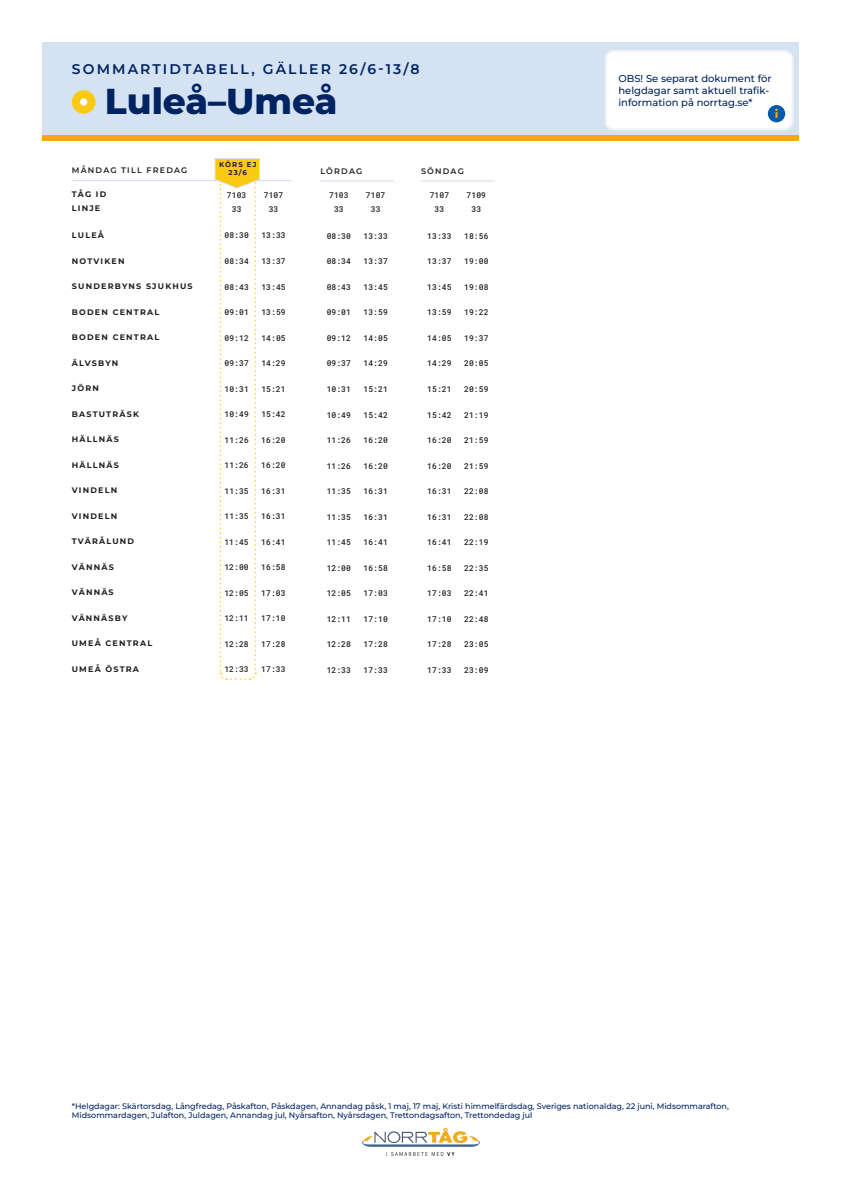
<style>
.page{position:relative;width:842px;height:1191px;background:#fff}
.page>*{position:absolute;margin:0;border:0;box-sizing:border-box;transform-origin:0 0}
.t1{font:100 36px "Montserrat";color:#002361}
.t2{font:100 14px "Montserrat";letter-spacing:.15em;color:#002361}
.t3{font:500 10px/12px "Montserrat";color:#002361}
.t4{font:500 8px "Roboto Mono";letter-spacing:.01em;color:#231f20}
.t5{font:500 8px/9.6px "Montserrat";color:#002361}
.t6{font:100 8px "Montserrat";letter-spacing:.15em;color:#231f20}
.t7{font:100 7px/8.2px "Montserrat";letter-spacing:.15em;color:#231f20;text-align:center}
</style>
<div class="page">
<div style="left:43px;top:43px;width:756px;height:92px;background:#d4e2f2"></div>
<div style="left:43px;top:135px;width:756px;height:6px;background:#f9a51b"></div>
<hr style="left:72px;top:180px;width:146px;height:1px;background:#d4daed">
<hr style="left:255px;top:180px;width:37px;height:1px;background:#d4daed">
<hr style="left:320px;top:180px;width:37px;height:1px;background:#d4daed">
<hr style="left:357px;top:180px;width:37px;height:1px;background:#d4daed">
<hr style="left:421px;top:180px;width:37px;height:1px;background:#d4daed">
<hr style="left:458px;top:180px;width:37px;height:1px;background:#d4daed">
<img style="left:363px;top:1128px;width:116px;height:27px">
<div style="left:76px;top:94px;width:15px;height:16px;background:#fff;border-radius:50%"></div>
<div style="left:72px;top:90px;width:23px;height:24px;border:8px solid #fac913;border-radius:50%"></div>
<div style="left:606px;top:51px;width:186px;height:78px;background:#fff;border-radius:8px"></div>
<div style="left:605px;top:50px;width:188px;height:80px;border:2px solid #eff2f9;border-radius:8px"></div>
<div style="left:768px;top:105px;width:17px;height:17px;background:#015aaa;border-radius:50%"></div>
<svg style="left:775px;top:109px;width:3px;height:9px"></svg>
<svg style="left:214px;top:158px;width:46px;height:522px"></svg>
<h2 class="t2" style="left:72px;top:60px;width:349px">SOMMARTIDTABELL, GÄLLER 26/6-13/8</h2>
<h1 class="t1" style="left:105px;top:77px;width:234px">Luleå–Umeå</h1>
<p class="t7" style="left:219px;top:160px;width:39px">KÖRS EJ<br>23/6</p>
<p class="t6" style="left:72px;top:165px;width:117px">MÅNDAG TILL FREDAG</p>
<p class="t6" style="left:72px;top:189px;width:36px">TÅG ID</p>
<p class="t4" style="left:227px;top:189px;width:21px">7103</p>
<p class="t4" style="left:264px;top:189px;width:21px">7107</p>
<p class="t6" style="left:72px;top:203px;width:30px">LINJE</p>
<p class="t4" style="left:232px;top:203px;width:11px">33</p>
<p class="t4" style="left:269px;top:203px;width:11px">33</p>
<p class="t6" style="left:72px;top:230px;width:34px">LULEÅ</p>
<p class="t4" style="left:225px;top:230px;width:26px">08:30</p>
<p class="t4" style="left:261px;top:230px;width:26px">13:33</p>
<p class="t6" style="left:72px;top:255px;width:54px">NOTVIKEN</p>
<p class="t4" style="left:225px;top:255px;width:26px">08:34</p>
<p class="t4" style="left:261px;top:255px;width:26px">13:37</p>
<p class="t6" style="left:72px;top:281px;width:122px">SUNDERBYNS SJUKHUS</p>
<p class="t4" style="left:224px;top:281px;width:26px">08:43</p>
<p class="t4" style="left:261px;top:281px;width:26px">13:45</p>
<p class="t6" style="left:72px;top:306px;width:89px">BODEN CENTRAL</p>
<p class="t4" style="left:224px;top:306px;width:26px">09:01</p>
<p class="t4" style="left:261px;top:306px;width:26px">13:59</p>
<p class="t6" style="left:72px;top:332px;width:89px">BODEN CENTRAL</p>
<p class="t4" style="left:224px;top:332px;width:26px">09:12</p>
<p class="t4" style="left:261px;top:332px;width:26px">14:05</p>
<p class="t6" style="left:72px;top:357px;width:48px">ÄLVSBYN</p>
<p class="t4" style="left:224px;top:357px;width:26px">09:37</p>
<p class="t4" style="left:261px;top:357px;width:26px">14:29</p>
<p class="t6" style="left:72px;top:383px;width:29px">JÖRN</p>
<p class="t4" style="left:224px;top:383px;width:26px">10:31</p>
<p class="t4" style="left:261px;top:383px;width:26px">15:21</p>
<p class="t6" style="left:72px;top:408px;width:69px">BASTUTRÄSK</p>
<p class="t4" style="left:224px;top:409px;width:26px">10:49</p>
<p class="t4" style="left:261px;top:409px;width:26px">15:42</p>
<p class="t6" style="left:72px;top:434px;width:49px">HÄLLNÄS</p>
<p class="t4" style="left:224px;top:434px;width:26px">11:26</p>
<p class="t4" style="left:261px;top:434px;width:26px">16:20</p>
<p class="t6" style="left:72px;top:459px;width:49px">HÄLLNÄS</p>
<p class="t4" style="left:224px;top:460px;width:26px">11:26</p>
<p class="t4" style="left:261px;top:460px;width:26px">16:20</p>
<p class="t6" style="left:72px;top:485px;width:47px">VINDELN</p>
<p class="t4" style="left:224px;top:485px;width:26px">11:35</p>
<p class="t4" style="left:261px;top:485px;width:26px">16:31</p>
<p class="t6" style="left:72px;top:511px;width:47px">VINDELN</p>
<p class="t4" style="left:224px;top:511px;width:26px">11:35</p>
<p class="t4" style="left:261px;top:511px;width:26px">16:31</p>
<p class="t6" style="left:72px;top:536px;width:64px">TVÄRÅLUND</p>
<p class="t4" style="left:224px;top:536px;width:26px">11:45</p>
<p class="t4" style="left:261px;top:536px;width:26px">16:41</p>
<p class="t6" style="left:72px;top:562px;width:43px">VÄNNÄS</p>
<p class="t4" style="left:224px;top:562px;width:26px">12:00</p>
<p class="t4" style="left:261px;top:562px;width:26px">16:58</p>
<p class="t6" style="left:72px;top:587px;width:43px">VÄNNÄS</p>
<p class="t4" style="left:224px;top:587px;width:26px">12:05</p>
<p class="t4" style="left:261px;top:587px;width:26px">17:03</p>
<p class="t6" style="left:72px;top:613px;width:57px">VÄNNÄSBY</p>
<p class="t4" style="left:224px;top:613px;width:26px">12:11</p>
<p class="t4" style="left:261px;top:613px;width:26px">17:10</p>
<p class="t6" style="left:72px;top:638px;width:82px">UMEÅ CENTRAL</p>
<p class="t4" style="left:224px;top:638px;width:26px">12:28</p>
<p class="t4" style="left:261px;top:638px;width:26px">17:28</p>
<p class="t6" style="left:72px;top:664px;width:69px">UMEÅ ÖSTRA</p>
<p class="t4" style="left:224px;top:664px;width:26px">12:33</p>
<p class="t4" style="left:261px;top:664px;width:26px">17:33</p>
<p class="t6" style="left:320px;top:165px;width:43px">LÖRDAG</p>
<p class="t4" style="left:329px;top:189px;width:21px">7103</p>
<p class="t4" style="left:366px;top:189px;width:21px">7107</p>
<p class="t4" style="left:334px;top:204px;width:11px">33</p>
<p class="t4" style="left:371px;top:204px;width:11px">33</p>
<p class="t4" style="left:327px;top:230px;width:26px">08:30</p>
<p class="t4" style="left:363px;top:230px;width:26px">13:33</p>
<p class="t4" style="left:327px;top:256px;width:26px">08:34</p>
<p class="t4" style="left:363px;top:256px;width:26px">13:37</p>
<p class="t4" style="left:327px;top:281px;width:26px">08:43</p>
<p class="t4" style="left:363px;top:281px;width:26px">13:45</p>
<p class="t4" style="left:327px;top:307px;width:26px">09:01</p>
<p class="t4" style="left:363px;top:307px;width:26px">13:59</p>
<p class="t4" style="left:327px;top:332px;width:26px">09:12</p>
<p class="t4" style="left:363px;top:332px;width:26px">14:05</p>
<p class="t4" style="left:327px;top:358px;width:26px">09:37</p>
<p class="t4" style="left:363px;top:358px;width:26px">14:29</p>
<p class="t4" style="left:327px;top:383px;width:26px">10:31</p>
<p class="t4" style="left:363px;top:383px;width:26px">15:21</p>
<p class="t4" style="left:327px;top:409px;width:26px">10:49</p>
<p class="t4" style="left:363px;top:409px;width:26px">15:42</p>
<p class="t4" style="left:327px;top:434px;width:26px">11:26</p>
<p class="t4" style="left:363px;top:434px;width:26px">16:20</p>
<p class="t4" style="left:327px;top:460px;width:26px">11:26</p>
<p class="t4" style="left:363px;top:460px;width:26px">16:20</p>
<p class="t4" style="left:327px;top:485px;width:26px">11:35</p>
<p class="t4" style="left:363px;top:485px;width:26px">16:31</p>
<p class="t4" style="left:327px;top:511px;width:26px">11:35</p>
<p class="t4" style="left:363px;top:511px;width:26px">16:31</p>
<p class="t4" style="left:327px;top:536px;width:26px">11:45</p>
<p class="t4" style="left:363px;top:536px;width:26px">16:41</p>
<p class="t4" style="left:327px;top:562px;width:26px">12:00</p>
<p class="t4" style="left:363px;top:562px;width:26px">16:58</p>
<p class="t4" style="left:327px;top:588px;width:26px">12:05</p>
<p class="t4" style="left:363px;top:588px;width:26px">17:03</p>
<p class="t4" style="left:327px;top:613px;width:26px">12:11</p>
<p class="t4" style="left:363px;top:613px;width:26px">17:10</p>
<p class="t4" style="left:327px;top:639px;width:26px">12:28</p>
<p class="t4" style="left:363px;top:639px;width:26px">17:28</p>
<p class="t4" style="left:327px;top:664px;width:26px">12:33</p>
<p class="t4" style="left:363px;top:664px;width:26px">17:33</p>
<p class="t6" style="left:421px;top:165px;width:44px">SÖNDAG</p>
<p class="t4" style="left:430px;top:189px;width:21px">7107</p>
<p class="t4" style="left:467px;top:189px;width:21px">7109</p>
<p class="t4" style="left:435px;top:204px;width:11px">33</p>
<p class="t4" style="left:471px;top:204px;width:11px">33</p>
<p class="t4" style="left:427px;top:230px;width:26px">13:33</p>
<p class="t4" style="left:464px;top:230px;width:26px">18:56</p>
<p class="t4" style="left:427px;top:256px;width:26px">13:37</p>
<p class="t4" style="left:464px;top:256px;width:26px">19:00</p>
<p class="t4" style="left:427px;top:281px;width:26px">13:45</p>
<p class="t4" style="left:464px;top:281px;width:26px">19:08</p>
<p class="t4" style="left:427px;top:307px;width:26px">13:59</p>
<p class="t4" style="left:464px;top:307px;width:26px">19:22</p>
<p class="t4" style="left:427px;top:332px;width:26px">14:05</p>
<p class="t4" style="left:464px;top:332px;width:26px">19:37</p>
<p class="t4" style="left:427px;top:358px;width:26px">14:29</p>
<p class="t4" style="left:464px;top:358px;width:26px">20:05</p>
<p class="t4" style="left:427px;top:383px;width:26px">15:21</p>
<p class="t4" style="left:464px;top:383px;width:26px">20:59</p>
<p class="t4" style="left:427px;top:409px;width:26px">15:42</p>
<p class="t4" style="left:464px;top:409px;width:26px">21:19</p>
<p class="t4" style="left:427px;top:434px;width:26px">16:20</p>
<p class="t4" style="left:464px;top:434px;width:26px">21:59</p>
<p class="t4" style="left:427px;top:460px;width:26px">16:20</p>
<p class="t4" style="left:464px;top:460px;width:26px">21:59</p>
<p class="t4" style="left:427px;top:485px;width:26px">16:31</p>
<p class="t4" style="left:464px;top:485px;width:26px">22:08</p>
<p class="t4" style="left:427px;top:511px;width:26px">16:31</p>
<p class="t4" style="left:464px;top:511px;width:26px">22:08</p>
<p class="t4" style="left:427px;top:536px;width:26px">16:41</p>
<p class="t4" style="left:464px;top:536px;width:26px">22:19</p>
<p class="t4" style="left:427px;top:562px;width:26px">16:58</p>
<p class="t4" style="left:464px;top:562px;width:26px">22:35</p>
<p class="t4" style="left:427px;top:588px;width:26px">17:03</p>
<p class="t4" style="left:464px;top:588px;width:26px">22:41</p>
<p class="t4" style="left:427px;top:613px;width:26px">17:10</p>
<p class="t4" style="left:464px;top:613px;width:26px">22:48</p>
<p class="t4" style="left:427px;top:639px;width:26px">17:28</p>
<p class="t4" style="left:464px;top:639px;width:26px">23:05</p>
<p class="t4" style="left:427px;top:664px;width:26px">17:33</p>
<p class="t4" style="left:464px;top:664px;width:26px">23:09</p>
<p class="t3" style="left:618px;top:72px;width:155px">OBS! Se separat dokument för helgdagar samt aktuell trafik&shy;information på norrtag.se*</p>
<p class="t5" style="left:72px;top:1101px;width:658px">*Helgdagar: Skärtorsdag, Långfredag, Påskafton, Påskdagen, Annandag påsk, 1 maj, 17 maj, Kristi himmelfärdsdag, Sveriges nationaldag, 22 juni, Midsommarafton,<br>Midsommardagen, Julafton, Juldagen, Annandag jul, Nyårsafton, Nyårsdagen, Trettondagsafton, Trettondedag jul</p>
</div>
